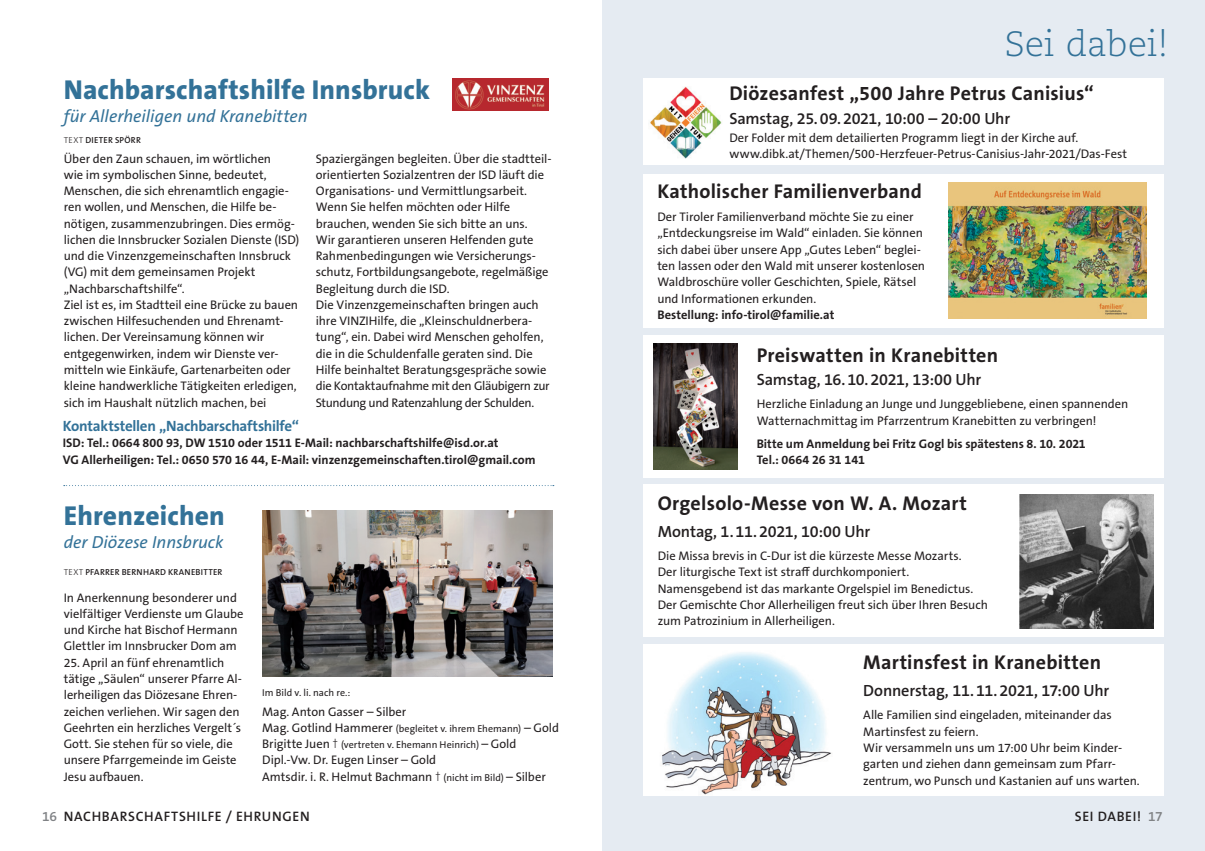
<style>
.page{position:relative;width:1205px;height:851px;background:#fff}
.page>*{position:absolute;margin:0;border:0;box-sizing:border-box;transform-origin:0 0}
.t1{font:300 35px "Caecilia LT Std";letter-spacing:.01em;color:#337298}
.t2{font:800 27.5px "The Sans B W8";letter-spacing:.005em;color:#337298}
.t3{font:700 20px "The Sans B W7";letter-spacing:.01em;color:#231f20}
.t4{font:italic 17.5px "The Sans B W5 Plain";color:#337298}
.t5{font:600 16.25px "The Sans B W6";letter-spacing:-.02em;color:#231f20}
.t6{font:700 15px "The Sans B W7";letter-spacing:-.015em;color:#337298}
.t7{font:600 13.75px "The Sans B W6";letter-spacing:.05em;color:#231f20}
.t8{font:12.5px/16.2px "The Sans B W5 Plain";letter-spacing:-.005em;color:#231f20}
.t9{font:700 12.5px/16.2px "The Sans B W7";color:#231f20}
.t10{font:10px/16.2px "The Sans B W5 Plain";color:#231f20}
.t11{font:600 8.75px "The Sans B W6";letter-spacing:.025em;color:#231f20}
.s1{font-family:"The Sans B W3";font-weight:300}
.s2{font-size:12.5px}
.s3{font-family:"Univia Pro";font-weight:300;font-size:12.5px}
.s4{font-family:"Univia Pro";font-weight:300}
.s5{font-size:10px}
.s6{color:#808285}
</style>
<div class="page">
<div style="left:602px;top:0;width:603px;height:850px;background:#e5ebf2"></div>
<img style="left:452px;top:78px;width:96px;height:32px">
<img style="left:262px;top:511px;width:291px;height:165px">
<div style="left:643px;top:644px;width:521px;height:152px;background:#fff"></div>
<img style="left:662px;top:652px;width:170px;height:143px">
<div style="left:643px;top:174px;width:521px;height:153px;background:#fff"></div>
<img style="left:949px;top:183px;width:197px;height:136px">
<div style="left:643px;top:335px;width:521px;height:142px;background:#fff"></div>
<img style="left:654px;top:344px;width:83px;height:125px">
<div style="left:643px;top:484px;width:521px;height:153px;background:#fff"></div>
<img style="left:1019px;top:494px;width:135px;height:134px">
<svg style="left:64px;top:485px;width:490px;height:1px"></svg>
<div style="left:643px;top:78px;width:521px;height:87px;background:#fff"></div>
<img style="left:650px;top:87px;width:72px;height:72px">
<h1 class="t1" style="left:1004px;top:24px;width:165px">Sei dabei!</h1>
<h2 class="t2" style="left:64px;top:72px;width:368px">Nachbarschaftshilfe Innsbruck</h2>
<h3 class="t4" style="left:64px;top:106px;width:245px">für Allerheiligen und Kranebitten</h3>
<p class="t11" style="left:64px;top:134px;width:79px"><span class="s1">TEXT</span> DIETER SPÖRR</p>
<h3 class="t3" style="left:729px;top:81px;width:366px">Diözesanfest „500 Jahre Petrus Canisius“</h3>
<h3 class="t5" style="left:729px;top:108px;width:282px">Samstag, 25.09.2021, 10:00 – 20:00 Uhr</h3>
<p class="t8" style="left:729px;top:130px;width:399px">Der Folder mit dem detailierten Programm liegt in der Kirche auf. www.dibk.at/Themen/500-Herzfeuer-Petrus-Canisius-Jahr-2021/Das-Fest</p>
<p class="t8" style="left:64px;top:150px;width:237px">Über den Zaun schauen, im wörtlichen<br>wie im symbolischen Sinne, bedeutet, Menschen, die sich ehrenamtlich engagie&shy;ren wollen, und Menschen, die Hilfe be&shy;nötigen, zusammenzubringen. Dies ermög&shy;lichen die Innsbrucker Sozialen Dienste (ISD) und die Vinzenzgemeinschaften Innsbruck (VG) mit dem gemeinsamen Projekt „Nachbarschaftshilfe“.<br>Ziel ist es, im Stadtteil eine Brücke zu bauen zwischen Hilfesuchenden und Ehrenamt&shy;lichen. Der Vereinsamung können wir entgegenwirken, indem wir Dienste ver&shy;mitteln wie Einkäufe, Gartenarbeiten oder kleine handwerkliche Tätigkeiten erledigen, sich im Haushalt nützlich machen, bei</p>
<p class="t8" style="left:316px;top:150px;width:237px">Spaziergängen begleiten. Über die stadtteil&shy;orientierten Sozialzentren der ISD läuft die Organisations- und Vermittlungsarbeit.<br>Wenn Sie helfen möchten oder Hilfe brauchen, wenden Sie sich bitte an uns.<br>Wir garantieren unseren Helfenden gute Rahmenbedingungen wie Versicherungs&shy;schutz, Fortbildungsangebote, regelmäßige Begleitung durch die ISD.<br>Die Vinzenzgemeinschaften bringen auch ihre VINZIHilfe, die „Kleinschuldnerbera&shy;tung“, ein. Dabei wird Menschen geholfen, die in die Schuldenfalle geraten sind. Die Hilfe beinhaltet Beratungsgespräche sowie die Kontaktaufnahme mit den Gläubigern zur Stundung und Ratenzahlung der Schulden.</p>
<h3 class="t3" style="left:657px;top:178px;width:266px">Katholischer Familienverband</h3>
<p class="t8" style="left:657px;top:209px;width:269px">Der Tiroler Familienverband möchte Sie zu einer „Entdeckungsreise im Wald“ einladen. Sie können sich dabei über unsere App „Gutes Leben“ beglei&shy;ten lassen oder den Wald mit unserer kostenlosen Waldbroschüre voller Geschichten, Spiele, Rätsel und Informationen erkunden.</p>
<p class="t9" style="left:657px;top:306px;width:179px">Bestellung: info-tirol@familie.at</p>
<h3 class="t3" style="left:756px;top:342px;width:243px">Preiswatten in Kranebitten</h3>
<h3 class="t5" style="left:756px;top:369px;width:226px">Samstag, 16.10.2021, 13:00 Uhr</h3>
<p class="t8" style="left:756px;top:396px;width:373px">Herzliche Einladung an Junge und Junggebliebene, einen spannenden<br>Watternachmittag im Pfarrzentrum Kranebitten zu verbringen!</p>
<p class="t9" style="left:756px;top:435px;width:331px">Bitte um Anmeldung bei Fritz Gogl bis spätestens 8. 10. 2021<br>Tel.: 0664 26 31 141</p>
<h3 class="t3" style="left:658px;top:490px;width:311px">Orgelsolo-Messe von W. A. Mozart</h3>
<h3 class="t5" style="left:658px;top:521px;width:214px">Montag, 1.11.2021, 10:00 Uhr</h3>
<p class="t8" style="left:658px;top:548px;width:332px">Die Missa brevis in C-Dur ist die kürzeste Messe Mozarts.<br>Der liturgische Text ist straff durchkomponiert.<br>Namensgebend ist das markante Orgelspiel im Benedictus.<br>Der Gemischte Chor Allerheiligen freut sich über Ihren Besuch zum Patrozinium in Allerheiligen.</p>
<p class="t6" style="left:63px;top:416px;width:238px">Kontaktstellen „Nachbarschaftshilfe“</p>
<p class="t9" style="left:63px;top:435px;width:474px">ISD: Tel.: 0664 800 93, DW 1510 oder 1511 E-Mail: nachbarschaftshilfe@isd.or.at<br>VG Allerheiligen: Tel.: 0650 570 16 44, E-Mail: vinzenzgemeinschaften.tirol@gmail.com</p>
<h2 class="t2" style="left:64px;top:498px;width:163px">Ehrenzeichen</h2>
<h3 class="t4" style="left:64px;top:531px;width:161px">der Diözese Innsbruck</h3>
<p class="t11" style="left:64px;top:566px;width:160px"><span class="s1">TEXT</span> PFARRER BERNHARD KRANEBITTER</p>
<p class="t8" style="left:64px;top:589px;width:181px">In Anerkennung besonderer und vielfältiger Verdienste um Glaube und Kirche hat Bischof Hermann<br>Glettler im Innsbrucker Dom am</p>
<p class="t8" style="left:64px;top:654px;width:180px">25. April an fünf ehrenamtlich tätige „Säulen“ unserer Pfarre Al&shy;lerheiligen das Diözesane Ehren&shy;zeichen verliehen. Wir sagen den<br>Geehrten ein herzliches Vergelt´s<br>Gott. Sie stehen für so viele, die unsere Pfarrgemeinde im Geiste<br>Jesu aufbauen.</p>
<h3 class="t3" style="left:863px;top:649px;width:239px">Martinsfest in Kranebitten</h3>
<h3 class="t5" style="left:863px;top:680px;width:247px">Donnerstag, 11.11.2021, 17:00 Uhr</h3>
<p class="t8" style="left:863px;top:707px;width:278px">Alle Familien sind eingeladen, miteinander das Martinsfest zu feiern.<br>Wir versammeln uns um 17:00 Uhr beim Kinder&shy;garten und ziehen dann gemeinsam zum Pfarr&shy;zentrum, wo Punsch und Kastanien auf uns warten.</p>
<p class="t10" style="left:262px;top:684px;width:90px">Im Bild v. li. nach re.:</p>
<p class="t8" style="left:262px;top:703px;width:146px">Mag. Anton Gasser – Silber</p>
<p class="t10" style="left:262px;top:720px;width:298px"><span class="s2">Mag. Gotlind Hammerer</span> (begleitet v. ihrem Ehemann) <span class="s2">– Gold<br>Brigitte Juen</span> <span class="s3">†</span> (vertreten v. Ehemann Heinrich) <span class="s2">– Gold</span></p>
<p class="t8" style="left:262px;top:752px;width:285px">Dipl.-Vw. Dr. Eugen Linser – Gold<br>Amtsdir. i. R. Helmut Bachmann <span class="s4">†</span> <span class="s5">(nicht im Bild)</span> – Silber</p>
<p class="t7" style="left:42px;top:807px;width:269px"><span class="s6">16</span> NACHBARSCHAFTSHILFE / EHRUNGEN</p>
<p class="t7" style="left:1075px;top:807px;width:89px">SEI DABEI! <span class="s6">17</span></p>
</div>
